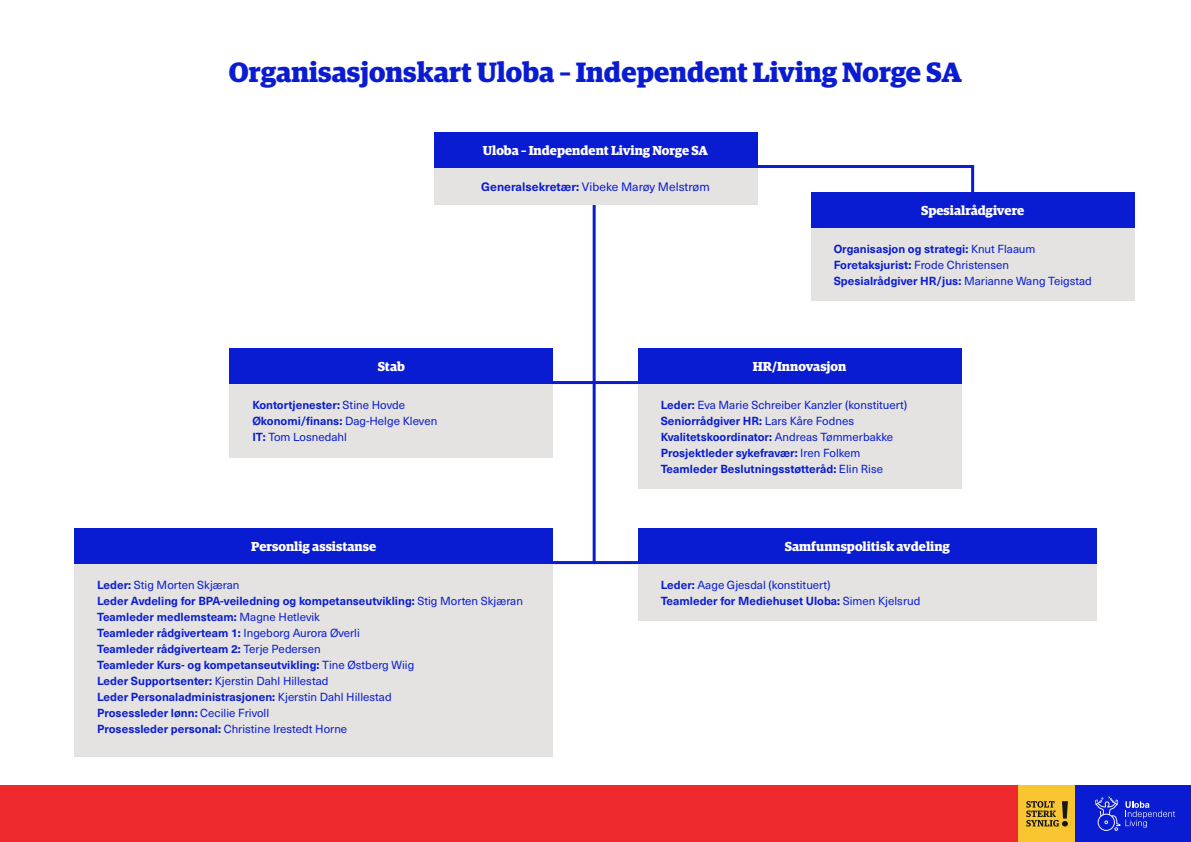
<style>
.page{position:relative;width:1191px;height:842px;background:#fff}
.page>*{position:absolute;margin:0;border:0;box-sizing:border-box;transform-origin:0 0}
.t1{font:700 28px "Guardian Egyp";color:#0a1cd1}
.H2_Avdeling{font:700 13px "Guardian Egyp";color:#fff}
.t2{font:12px "Neue Haas Unica W1 G";color:#0a1cd1}
.t3{font:700 11.5px "Neue Haas Unica W1 G";color:#0a1cd1}
.t4{font:11.5px "Neue Haas Unica W1 G";color:#0a1cd1}
.s1{font-weight:400}
.s2{font-weight:700}
</style>
<div class="page">
<hr style="left:549px;top:381px;width:89px;height:3px;background:#0a1cd1">
<hr style="left:750px;top:165px;width:224px;height:3px;background:#0a1cd1">
<hr style="left:549px;top:561px;width:89px;height:3px;background:#0a1cd1">
<hr style="left:971px;top:166px;width:3px;height:26px;background:#0a1cd1">
<hr style="left:592px;top:204px;width:3px;height:360px;background:#0a1cd1">
<div style="left:638px;top:528px;width:458px;height:36px;background:#0a1cd1"></div>
<div style="left:638px;top:564px;width:458px;height:57px;background:#e5e3e2"></div>
<div style="left:74px;top:528px;width:479px;height:36px;background:#0a1cd1"></div>
<div style="left:74px;top:564px;width:479px;height:192px;background:#e5e3e2"></div>
<div style="left:434px;top:132px;width:323px;height:36px;background:#0a1cd1"></div>
<div style="left:434px;top:168px;width:323px;height:36px;background:#e5e3e2"></div>
<div style="left:811px;top:192px;width:323px;height:36px;background:#0a1cd1"></div>
<div style="left:811px;top:228px;width:323px;height:73px;background:#e5e3e2"></div>
<div style="left:638px;top:348px;width:323px;height:36px;background:#0a1cd1"></div>
<div style="left:638px;top:384px;width:323px;height:105px;background:#e5e3e2"></div>
<div style="left:230px;top:348px;width:323px;height:36px;background:#0a1cd1"></div>
<div style="left:230px;top:384px;width:323px;height:73px;background:#e5e3e2"></div>
<div style="left:1075px;top:785px;width:116px;height:57px;background:#0a1cd1"></div>
<svg style="left:1095px;top:796px;width:80px;height:35px"></svg>
<div style="left:0;top:785px;width:1018px;height:57px;background:#ee292d"></div>
<div style="left:1018px;top:785px;width:57px;height:57px;background:#f9c632"></div>
<svg style="left:1026px;top:801px;width:42px;height:25px"></svg>
<p class="t1" style="left:229px;top:51px;width:735px">Organisasjonskart Uloba – Independent Living Norge SA</p>
<p class="H2_Avdeling" style="left:378px;top:357px;width:29px">Stab</p>
<p class="t3" style="left:252px;top:396px;width:154px">Kontortjenester: <span class="s1">Stine Hovde</span></p>
<p class="t3" style="left:252px;top:412px;width:186px">Økonomi/finans: <span class="s1">Dag-Helge Kleven</span></p>
<p class="t4" style="left:252px;top:429px;width:96px"><span class="s2">IT:</span> Tom Losnedahl</p>
<p class="H2_Avdeling" style="left:483px;top:141px;width:227px">Uloba – Independent Living Norge SA</p>
<p class="t2" style="left:481px;top:177px;width:230px"><span class="s2">Generalsekretær:</span> Vibeke Marøy Melstrøm</p>
<p class="H2_Avdeling" style="left:921px;top:201px;width:105px">Spesialrådgivere</p>
<p class="t3" style="left:833px;top:240px;width:203px">Organisasjon og strategi: <span class="s1">Knut Flaaum</span></p>
<p class="t4" style="left:833px;top:256px;width:177px"><span class="s2">Foretaksjurist:</span> Frode Christensen</p>
<p class="t3" style="left:833px;top:272px;width:260px">Spesialrådgiver HR/jus: <span class="s1">Marianne Wang Teigstad</span></p>
<p class="H2_Avdeling" style="left:753px;top:357px;width:95px">HR/Innovasjon</p>
<p class="t4" style="left:660px;top:396px;width:248px"><span class="s2">Leder:</span> Eva Marie Schreiber Kanzler (konstituert)</p>
<p class="t3" style="left:660px;top:412px;width:195px">Seniorrådgiver HR: <span class="s1">Lars Kåre Fodnes</span></p>
<p class="t3" style="left:660px;top:428px;width:234px">Kvalitetskoordinator: <span class="s1">Andreas Tømmerbakke</span></p>
<p class="t3" style="left:660px;top:444px;width:201px">Prosjektleder sykefravær: <span class="s1">Iren Folkem</span></p>
<p class="t3" style="left:660px;top:460px;width:224px">Teamleder Beslutningsstøtteråd: <span class="s1">Elin Rise</span></p>
<p class="H2_Avdeling" style="left:251px;top:537px;width:126px">Personlig assistanse</p>
<p class="t4" style="left:97px;top:576px;width:144px"><span class="s2">Leder:</span> Stig Morten Skjæran</p>
<p class="t3" style="left:97px;top:592px;width:427px">Leder Avdeling for BPA-veiledning og kompetanseutvikling: <span class="s1">Stig Morten Skjæran</span></p>
<p class="t3" style="left:97px;top:608px;width:224px">Teamleder medlemsteam: <span class="s1">Magne Hetlevik</span></p>
<p class="t3" style="left:97px;top:624px;width:264px">Teamleder rådgiverteam 1: <span class="s1">Ingeborg Aurora Øverli</span></p>
<p class="t3" style="left:97px;top:640px;width:225px">Teamleder rådgiverteam 2: <span class="s1">Terje Pedersen</span></p>
<p class="t3" style="left:97px;top:656px;width:319px">Teamleder Kurs- og kompetanseutvikling: <span class="s1">Tine Østberg Wiig</span></p>
<p class="t4" style="left:97px;top:672px;width:233px"><span class="s2">Leder Supportsenter:</span> Kjerstin Dahl Hillestad</p>
<p class="t3" style="left:97px;top:688px;width:296px">Leder Personaladministrasjonen: <span class="s1">Kjerstin Dahl Hillestad</span></p>
<p class="t3" style="left:97px;top:704px;width:174px">Prosessleder lønn: <span class="s1">Cecilie Frivoll</span></p>
<p class="t4" style="left:97px;top:720px;width:252px"><span class="s2">Prosessleder personal:</span> Christine Irestedt Horne</p>
<p class="H2_Avdeling" style="left:784px;top:537px;width:167px">Samfunnspolitisk avdeling</p>
<p class="t4" style="left:660px;top:576px;width:171px"><span class="s2">Leder:</span> Aage Gjesdal (konstituert)</p>
<p class="t3" style="left:660px;top:592px;width:261px">Teamleder for Mediehuset Uloba: <span class="s1">Simen Kjelsrud</span></p>
</div>
